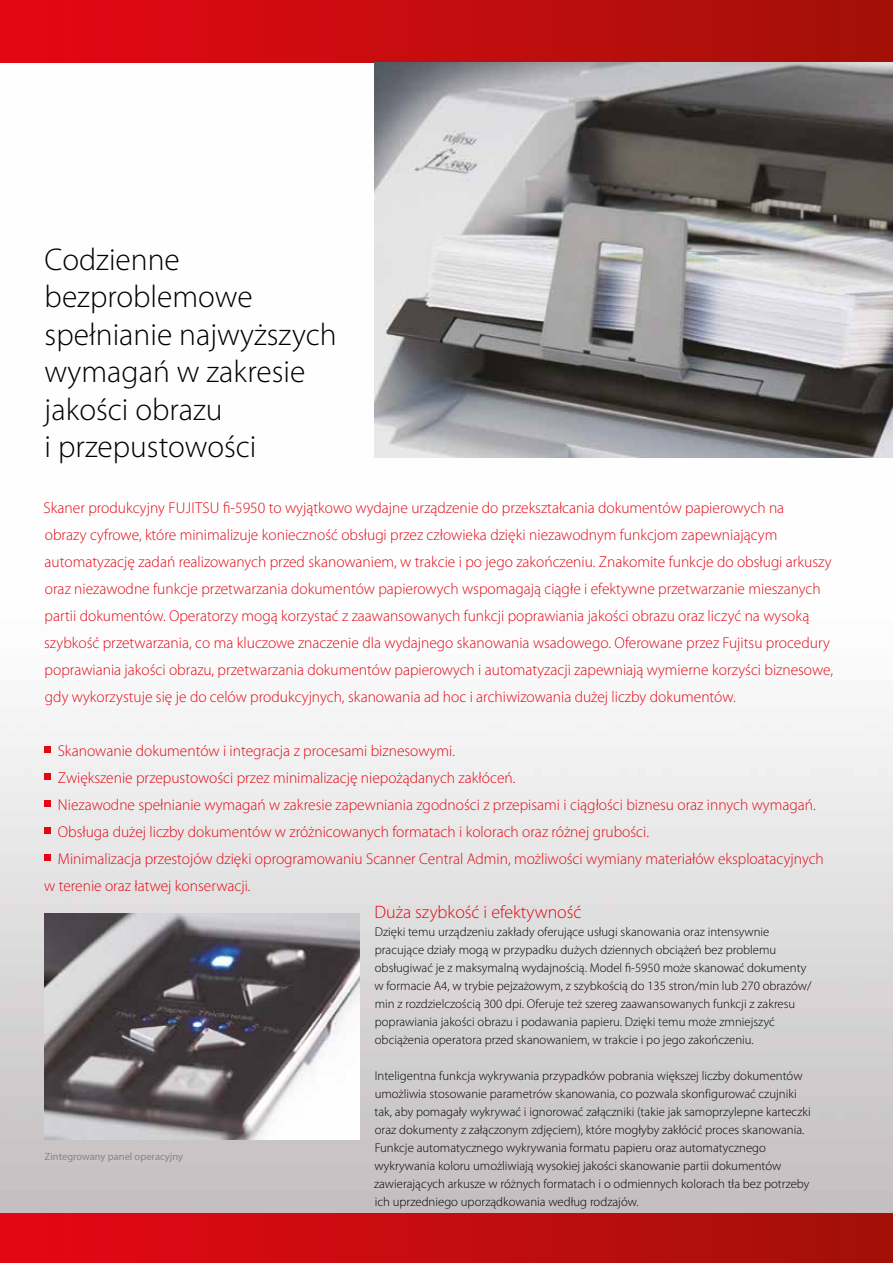
<style>
.page{position:relative;width:893px;height:1263px;background:#fff}
.page>*{position:absolute;margin:0;border:0;box-sizing:border-box;transform-origin:0 0}
.t1{font:300 31.5px/37.5px "Myriad Pro";color:#000}
.t2{font:300 18px "Myriad Pro";color:#e30613}
.t3{font:300 15.75px/27px "Myriad Pro";color:#e30613}
.t4{font:300 12.75px/18px "Myriad Pro";color:#000}
.t5{font:10.5px "Myriad Pro";color:#87867e}
</style>
<div class="page">
<img style="left:0;top:63px;width:893px;height:1150px">
<div style="left:0;top:1213px;width:893px;height:50px;background:linear-gradient(to right,#e60714,#a21108)"></div>
<div style="left:0;top:0;width:893px;height:63px;background:linear-gradient(to right,#e60714,#a21108)"></div>
<img style="left:375px;top:63px;width:518px;height:394px">
<img style="left:45px;top:913px;width:315px;height:227px">
<div style="left:45px;top:746px;width:6px;height:7px;background:#e30613"></div>
<div style="left:45px;top:773px;width:6px;height:7px;background:#e30613"></div>
<div style="left:45px;top:800px;width:6px;height:7px;background:#e30613"></div>
<div style="left:45px;top:827px;width:6px;height:7px;background:#e30613"></div>
<div style="left:45px;top:854px;width:6px;height:7px;background:#e30613"></div>
<h1 class="t1" style="left:45px;top:240px;width:294px">Codzienne bezproblemowe spełnianie najwyższych wymagań w zakresie jakości obrazu<br>i przepustowości</h1>
<p class="t3" style="left:44px;top:494px;width:791px">Skaner produkcyjny FUJITSU fi-5950 to wyjątkowo wydajne urządzenie do przekształcania dokumentów papierowych na<br>obrazy cyfrowe, które minimalizuje konieczność obsługi przez człowieka dzięki niezawodnym funkcjom zapewniającym automatyzację zadań realizowanych przed skanowaniem, w trakcie i po jego zakończeniu. Znakomite funkcje do obsługi arkuszy oraz niezawodne funkcje przetwarzania dokumentów papierowych wspomagają ciągłe i efektywne przetwarzanie mieszanych partii dokumentów. Operatorzy mogą korzystać z zaawansowanych funkcji poprawiania jakości obrazu oraz liczyć na wysoką szybkość przetwarzania, co ma kluczowe znaczenie dla wydajnego skanowania wsadowego. Oferowane przez Fujitsu procedury poprawiania jakości obrazu, przetwarzania dokumentów papierowych i automatyzacji zapewniają wymierne korzyści biznesowe, gdy wykorzystuje się je do celów produkcyjnych, skanowania ad hoc i archiwizowania dużej liczby dokumentów.</p>
<p class="t3" style="left:58px;top:737px;width:399px">Skanowanie dokumentów i integracja z procesami biznesowymi.</p>
<p class="t3" style="left:58px;top:764px;width:459px">Zwiększenie przepustowości przez minimalizację niepożądanych zakłóceń.</p>
<p class="t3" style="left:58px;top:791px;width:759px">Niezawodne spełnianie wymagań w zakresie zapewniania zgodności z przepisami i ciągłości biznesu oraz innych wymagań.</p>
<p class="t3" style="left:58px;top:818px;width:593px">Obsługa dużej liczby dokumentów w zróżnicowanych formatach i kolorach oraz różnej grubości.</p>
<p class="t3" style="left:58px;top:845px;width:767px">Minimalizacja przestojów dzięki oprogramowaniu Scanner Central Admin, możliwości wymiany materiałów eksploatacyjnych</p>
<p class="t3" style="left:44px;top:872px;width:208px">w terenie oraz łatwej konserwacji.</p>
<p class="t5" style="left:45px;top:1150px;width:140px">Zintegrowany panel operacyjny</p>
<p class="t2" style="left:375px;top:901px;width:209px">Duża szybkość i efektywność</p>
<p class="t4" style="left:374px;top:922px;width:438px">Dzięki temu urządzeniu zakłady oferujące usługi skanowania oraz intensywnie pracujące działy mogą w przypadku dużych dziennych obciążeń bez problemu obsługiwać je z maksymalną wydajnością. Model fi-5950 może skanować dokumenty w formacie A4, w trybie pejzażowym, z szybkością do 135 stron/min lub 270 obrazów/ min z rozdzielczością 300 dpi. Oferuje też szereg zaawansowanych funkcji z zakresu poprawiania jakości obrazu i podawania papieru. Dzięki temu może zmniejszyć obciążenia operatora przed skanowaniem, w trakcie i po jego zakończeniu.</p>
<p class="t4" style="left:374px;top:1066px;width:438px">Inteligentna funkcja wykrywania przypadków pobrania większej liczby dokumentów umożliwia stosowanie parametrów skanowania, co pozwala skonfigurować czujniki tak, aby pomagały wykrywać i ignorować załączniki (takie jak samoprzylepne karteczki oraz dokumenty z załączonym zdjęciem), które mogłyby zakłócić proces skanowania.<br>Funkcje automatycznego wykrywania formatu papieru oraz automatycznego wykrywania koloru umożliwiają wysokiej jakości skanowanie partii dokumentów zawierających arkusze w różnych formatach i o odmiennych kolorach tła bez potrzeby ich uprzedniego uporządkowania według rodzajów.</p>
</div>
